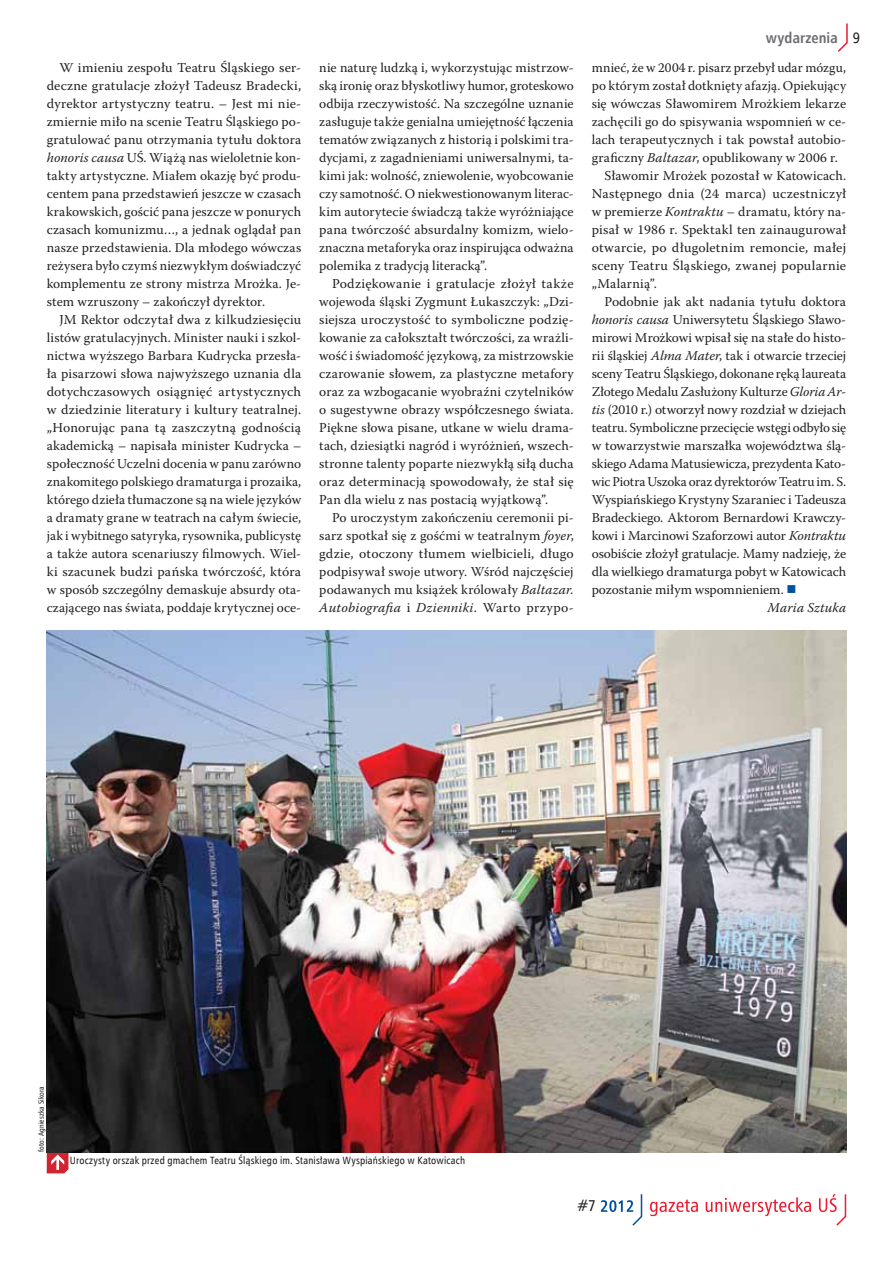
<style>
.page{position:relative;width:893px;height:1263px;background:#fff}
.page>*{position:absolute;margin:0;border:0;box-sizing:border-box;transform-origin:0 0}
.t1{font:15.75px "Humnst 777 Cn EU";color:#231f20}
.t2{font:700 15px "Humnst 777 Cn EU";letter-spacing:.005em;color:#6d6e71}
.t3{font:15px "Humnst 777 Cn EU";color:#231f20}
.t4{font:13.5px/18px "Warnock Pro";letter-spacing:.005em;color:#231f20;text-align:justify}
.t5{font:13.5px "Warnock Pro";letter-spacing:.025em;color:#231f20}
.t6{font:italic 13.5px "Warnock Pro";letter-spacing:.01em;color:#231f20}
.t7{font:10.5px "Humnst 777 Cn EU";letter-spacing:.02em;color:#231f20}
.t8{font:7.5px "Humnst 777 Cn EU";letter-spacing:.02em;color:#231f20}
.s1{font-style:italic}
.s2{color:#00529c}
</style>
<div class="page">
<svg style="left:838px;top:23px;width:10px;height:29px"></svg>
<svg style="left:650px;top:1199px;width:48px;height:17px"></svg>
<svg style="left:706px;top:1197px;width:105px;height:19px"></svg>
<svg style="left:819px;top:1194px;width:28px;height:32px"></svg>
<svg style="left:601px;top:1194px;width:42px;height:32px"></svg>
<svg style="left:47px;top:1152px;width:21px;height:21px"></svg>
<img style="left:47px;top:630px;width:799px;height:522px">
<p class="t4" style="left:47px;top:58px;width:256px;text-indent:13px">W imieniu zespołu Teatru Śląskiego ser&shy;deczne gratulacje złożył Tadeusz Bradecki, dyrektor artystyczny teatru. – Jest mi nie&shy;zmiernie miło na scenie Teatru Śląskiego po&shy;gratulować panu otrzymania tytułu doktora <span class="s1">honoris causa</span> UŚ. Wiążą nas wieloletnie kon&shy;takty artystyczne. Miałem okazję być produ&shy;centem pana przedstawień jeszcze w czasach krakowskich, gościć pana jeszcze w ponurych czasach komunizmu…, a jednak oglądał pan nasze przedstawienia. Dla młodego wówczas reżysera było czymś niezwykłym doświadczyć komplementu ze strony mistrza Mrożka. Je&shy;stem wzruszony – zakończył dyrektor.</p>
<p class="t4" style="left:47px;top:310px;width:256px;text-indent:13px">JM Rektor odczytał dwa z kilkudziesięciu listów gratulacyjnych. Minister nauki i szkol&shy;nictwa wyższego Barbara Kudrycka przesła&shy;ła pisarzowi słowa najwyższego uznania dla dotychczasowych osiągnięć artystycznych w dziedzinie literatury i kultury teatralnej. „Honorując pana tą zaszczytną godnością akademicką – napisała minister Kudrycka – społeczność Uczelni docenia w panu zarówno znakomitego polskiego dramaturga i prozaika, którego dzieła tłumaczone są na wiele języków a dramaty grane w teatrach na całym świecie, jak i wybitnego satyryka, rysownika, publicystę a także autora scenariuszy filmowych. Wiel&shy;ki szacunek budzi pańska twórczość, która w sposób szczególny demaskuje absurdy ota&shy;czającego nas świata, poddaje krytycznej oce-</p>
<p class="t4" style="left:319px;top:58px;width:256px">nie naturę ludzką i, wykorzystując mistrzow&shy;ską ironię oraz błyskotliwy humor, groteskowo odbija rzeczywistość. Na szczególne uznanie zasługuje także genialna umiejętność łączenia tematów związanych z historią i polskimi tra&shy;dycjami, z zagadnieniami uniwersalnymi, ta&shy;kimi jak: wolność, zniewolenie, wyobcowanie czy samotność. O niekwestionowanym literac&shy;kim autorytecie świadczą także wyróżniające pana twórczość absurdalny komizm, wielo&shy;znaczna metaforyka oraz inspirująca odważna polemika z tradycją literacką”.</p>
<p class="t4" style="left:319px;top:274px;width:256px;text-indent:13px">Podziękowanie i gratulacje złożył także wojewoda śląski Zygmunt Łukaszczyk: „Dzi&shy;siejsza uroczystość to symboliczne podzię&shy;kowanie za całokształt twórczości, za wrażli&shy;wość i świadomość językową, za mistrzowskie czarowanie słowem, za plastyczne metafory oraz za wzbogacanie wyobraźni czytelników o sugestywne obrazy współczesnego świata.<br>Piękne słowa pisane, utkane w wielu drama&shy;tach, dziesiątki nagród i wyróżnień, wszech&shy;stronne talenty poparte niezwykłą siłą ducha oraz determinacją spowodowały, że stał się Pan dla wielu z nas postacią wyjątkową”.</p>
<p class="t4" style="left:319px;top:508px;width:256px;text-indent:13px">Po uroczystym zakończeniu ceremonii pi&shy;sarz spotkał się z gośćmi w teatralnym <span class="s1">foyer</span>, gdzie, otoczony tłumem wielbicieli, długo podpisywał swoje utwory. Wśród najczęściej podawanych mu książek królowały <span class="s1">Baltazar.<br>Autobiografia</span> i <span class="s1">Dzienniki</span>. Warto przypo-</p>
<p class="t2" style="left:766px;top:28px;width:74px">wydarzenia</p>
<p class="t3" style="left:853px;top:28px;width:9px">9</p>
<p class="t4" style="left:592px;top:58px;width:256px">mnieć, że w 2004 r. pisarz przebył udar mózgu,</p>
<p class="t4" style="left:592px;top:76px;width:256px">po którym został dotknięty afazją. Opiekujący</p>
<p class="t4" style="left:592px;top:94px;width:256px">się wówczas Sławomirem Mrożkiem lekarze</p>
<p class="t4" style="left:592px;top:112px;width:256px">zachęcili go do spisywania wspomnień w ce-</p>
<p class="t4" style="left:592px;top:130px;width:256px">lach terapeutycznych i tak powstał autobio-</p>
<p class="t4" style="left:592px;top:148px;width:248px">graficzny <span class="s1">Baltazar</span>, opublikowany w 2006 r.</p>
<p class="t4" style="left:604px;top:166px;width:243px">Sławomir Mrożek pozostał w Katowicach.</p>
<p class="t5" style="left:592px;top:185px;width:256px">Następnego dnia (24 marca) uczestniczył</p>
<p class="t4" style="left:592px;top:202px;width:256px">w premierze <span class="s1">Kontraktu</span> – dramatu, który na-</p>
<p class="t4" style="left:592px;top:220px;width:256px">pisał w 1986 r. Spektakl ten zainaugurował</p>
<p class="t4" style="left:592px;top:238px;width:256px">otwarcie, po długoletnim remoncie, małej</p>
<p class="t4" style="left:592px;top:256px;width:256px">sceny Teatru Śląskiego, zwanej popularnie</p>
<p class="t4" style="left:592px;top:274px;width:67px">„Malarnią”.</p>
<p class="t4" style="left:604px;top:292px;width:243px">Podobnie jak akt nadania tytułu doktora</p>
<p class="t4" style="left:592px;top:310px;width:256px"><span class="s1">honoris causa</span> Uniwersytetu Śląskiego Sławo-</p>
<p class="t4" style="left:592px;top:328px;width:256px">mirowi Mrożkowi wpisał się na stałe do histo-</p>
<p class="t4" style="left:592px;top:346px;width:256px">rii śląskiej <span class="s1">Alma Mater</span>, tak i otwarcie trzeciej</p>
<p class="t4" style="left:592px;top:364px;width:256px">sceny Teatru Śląskiego, dokonane ręką laureata</p>
<p class="t4" style="left:592px;top:382px;width:256px">Złotego Medalu Zasłużony Kulturze <span class="s1">Gloria Ar-</span></p>
<p class="t4" style="left:592px;top:400px;width:256px"><span class="s1">tis</span> (2010 r.) otworzył nowy rozdział w dziejach</p>
<p class="t4" style="left:592px;top:418px;width:256px">teatru. Symboliczne przecięcie wstęgi odbyło się</p>
<p class="t4" style="left:592px;top:436px;width:256px">w towarzystwie marszałka województwa ślą-</p>
<p class="t4" style="left:592px;top:454px;width:256px">skiego Adama Matusiewicza, prezydenta Kato-</p>
<p class="t4" style="left:592px;top:472px;width:256px">wic Piotra Uszoka oraz dyrektorów Teatru im. S.</p>
<p class="t4" style="left:592px;top:490px;width:256px">Wyspiańskiego Krystyny Szaraniec i Tadeusza</p>
<p class="t4" style="left:592px;top:508px;width:256px">Bradeckiego. Aktorom Bernardowi Krawczy-</p>
<p class="t4" style="left:592px;top:526px;width:256px">kowi i Marcinowi Szaforzowi autor <span class="s1">Kontraktu</span></p>
<p class="t4" style="left:592px;top:544px;width:256px">osobiście złożył gratulacje. Mamy nadzieję, że</p>
<p class="t4" style="left:592px;top:562px;width:256px">dla wielkiego dramaturga pobyt w Katowicach</p>
<p class="t4" style="left:592px;top:580px;width:206px">pozostanie miłym wspomnieniem. <span class="s2">■</span></p>
<p class="t6" style="left:768px;top:599px;width:80px">Maria Sztuka</p>
<p class="t8" style="left:37px;top:1152px;width:67px;rotate:-90deg">foto: Agnieszka Sikora</p>
<p class="t7" style="left:70px;top:1154px;width:397px">Uroczysty orszak przed gmachem Teatru Śląskiego im. Stanisława Wyspiańskiego w Katowicach</p>
<p class="t1" style="left:577px;top:1196px;width:21px">#7</p>
</div>
